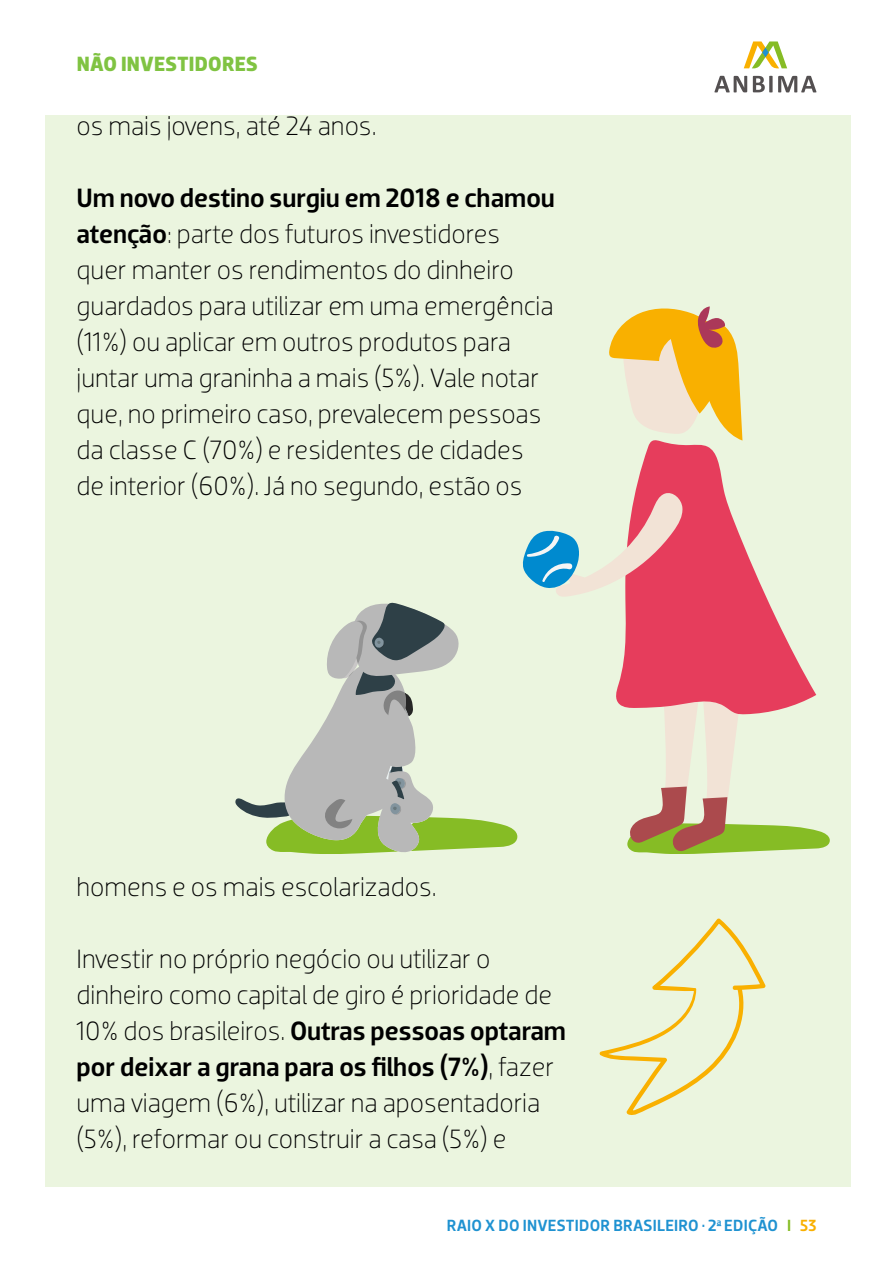
<style>
.page{position:relative;width:893px;height:1263px;background:#fff}
.page>*{position:absolute;margin:0;border:0;box-sizing:border-box;transform-origin:0 0}
.t1{font:300 27px/36px "Dobra";color:#000}
.t2{font:700 21px "Dobra";letter-spacing:.015em;color:#80c342}
.t3{font:500 16.5px "Dobra";letter-spacing:.015em;color:#1f92d1}
.s1{font-weight:500}
.s2{color:#86bc25}
.s3{color:#f9b000}
</style>
<div class="page">
<div style="left:45px;top:115px;width:805px;height:1071px;background:#ebf5df"></div>
<svg style="left:744px;top:41px;width:43px;height:28px"></svg>
<svg style="left:714px;top:76px;width:102px;height:16px"></svg>
<svg style="left:599px;top:918px;width:167px;height:197px"></svg>
<svg style="left:635px;top:440px;width:108px;height:51px;fill:#e63d5c"></svg>
<svg style="left:609px;top:306px;width:133px;height:135px"></svg>
<svg style="left:235px;top:491px;width:595px;height:363px"></svg>
<p class="t2" style="left:77px;top:52px;width:183px">NÃO INVESTIDORES</p>
<p class="t1" style="left:77px;top:108px;width:301px">os mais jovens, até 24 anos.</p>
<p class="t1" style="left:77px;top:180px;width:480px"><span class="s1">Um novo destino surgiu em 2018 e chamou atenção</span>: parte dos futuros investidores quer manter os rendimentos do dinheiro guardados para utilizar em uma emergência (11%) ou aplicar em outros produtos para juntar uma graninha a mais (5%). Vale notar que, no primeiro caso, prevalecem pessoas da classe C (70%) e residentes de cidades de interior (60%). Já no segundo, estão os</p>
<p class="t1" style="left:77px;top:868px;width:362px">homens e os mais escolarizados.</p>
<p class="t1" style="left:77px;top:940px;width:491px">Investir no próprio negócio ou utilizar o dinheiro como capital de giro é prioridade de 10% dos brasileiros. <span class="s1">Outras pessoas optaram por deixar a grana para os filhos (7%)</span>, fazer uma viagem (6%), utilizar na aposentadoria (5%), reformar ou construir a casa (5%) e</p>
<p class="t3" style="left:447px;top:1215px;width:371px">RAIO X DO INVESTIDOR BRASILEIRO • 2<sup>a</sup> EDIÇÃO <span class="s2">I</span> <span class="s3">53</span></p>
</div>
